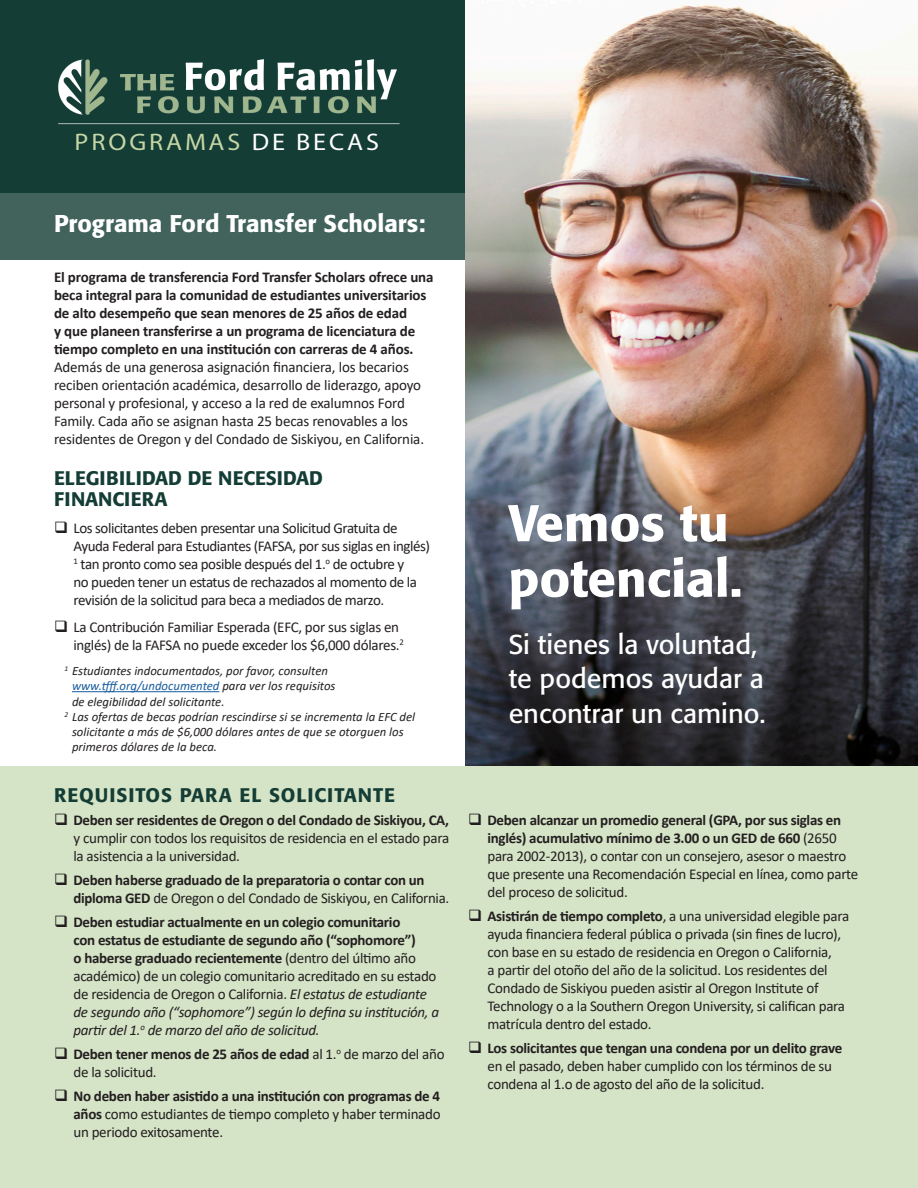
<style>
.page{position:relative;width:918px;height:1188px;background:#fff}
.page>*{position:absolute;margin:0;border:0;box-sizing:border-box;transform-origin:0 0}
.t1{font:500 51px/55.5px "Formata";color:#fff}
.t2{font:27px/34.5px "Formata";color:#fff}
.t3{font:500 24px "Formata";color:#fff}
.t4{font:24px "Myriad Pro";letter-spacing:.11em;color:#c4d6a5;scale:1.09 1}
.basic_body{font:500 19.5px/21px "Formata";color:#143d35}
.green_subhead{font:500 19.5px "Formata";letter-spacing:.05em;color:#143d35}
.bullet_check_list{font:15px/18px "Calibri";letter-spacing:-.02em;color:#231f20}
.basic_body-2{font:15px/18px "Calibri";letter-spacing:-.01em;color:#231f20}
.bullet_check_list-2{font:700 15px/18px "Calibri";letter-spacing:-.02em;color:#231f20}
.t5{font:italic 12.75px/15.3px "Calibri";color:#231f20}
.s1{color:#fff}
.s2{font-weight:700}
.s3{color:#175d9e}
.s4{font-weight:400}
.s5{font-weight:400;font-style:italic}
</style>
<div class="page">
<div style="left:0;top:0;width:466px;height:260px;background:#143d35"></div>
<div style="left:0;top:193px;width:483px;height:70px;background:#42635c"></div>
<img style="left:58px;top:59px;width:341px;height:66px">
<img style="left:466px;top:3px;width:452px;height:764px">
<hr style="left:72px;top:691px;width:147px;height:1px;background:#175d9e">
<div style="left:0;top:767px;width:918px;height:421px;background:#d5e3c6"></div>
<p class="t4" style="left:75px;top:127px;width:281px">PROGRAMAS <span class="s1">DE BECAS</span></p>
<p class="t3" style="left:54px;top:209px;width:373px">Programa Ford Transfer Scholars:</p>
<p class="basic_body-2" style="left:54px;top:268px;width:381px"><span class="s2">El programa de transferencia Ford Transfer Scholars ofrece una beca integral para la comunidad de estudiantes universitarios de alto desempeño que sean menores de 25 años de edad<br>y que planeen transferirse a un programa de licenciatura de tiempo completo en una institución con carreras de 4 años.<br></span>Además de una generosa asignación financiera, los becarios reciben orientación académica, desarrollo de liderazgo, apoyo personal y profesional, y acceso a la red de exalumnos Ford Family. Cada año se asignan hasta 25 becas renovables a los residentes de Oregon y del Condado de Siskiyou, en California.</p>
<p class="basic_body" style="left:54px;top:468px;width:271px">ELEGIBILIDAD DE NECESIDAD<br>FINANCIERA</p>
<p class="bullet_check_list" style="left:74px;top:518px;width:358px;text-indent:-20px">❑ Los solicitantes deben presentar una Solicitud Gratuita de Ayuda Federal para Estudiantes (FAFSA, por sus siglas en inglés)<br><sup>1</sup> tan pronto como sea posible después del 1.<sup>o</sup> de octubre y<br>no pueden tener un estatus de rechazados al momento de la revisión de la solicitud para beca a mediados de marzo.</p>
<p class="bullet_check_list" style="left:74px;top:618px;width:332px;text-indent:-20px">❑ La Contribución Familiar Esperada (EFC, por sus siglas en inglés) de la FAFSA no puede exceder los $6,000 dólares.<sup>2</sup></p>
<p class="t5" style="left:72px;top:663px;width:265px;text-indent:-8px"><sup>1</sup> Estudiantes indocumentados, por favor, consulten <span class="s3">www.tfff.org/undocumented</span> para ver los requisitos de elegibilidad del solicitante.</p>
<p class="t5" style="left:72px;top:708px;width:345px;text-indent:-8px"><sup>2</sup> Las ofertas de becas podrían rescindirse si se incrementa la EFC del solicitante a más de $6,000 dólares antes de que se otorguen los primeros dólares de la beca.</p>
<p class="green_subhead" style="left:54px;top:783px;width:343px">REQUISITOS PARA EL SOLICITANTE</p>
<p class="bullet_check_list" style="left:74px;top:810px;width:377px;text-align:justify;text-indent:-20px">❑ <span class="s2">Deben ser residentes de Oregon o del Condado de Siskiyou, CA, </span>y cumplir con todos los requisitos de residencia en el estado para la asistencia a la universidad.</p>
<p class="bullet_check_list-2" style="left:74px;top:871px;width:377px;text-indent:-20px">❑ Deben haberse graduado de la preparatoria o contar con un diploma GED <span class="s4">de Oregon o del Condado de Siskiyou, en California.</span></p>
<p class="bullet_check_list-2" style="left:74px;top:913px;width:367px;text-indent:-20px">❑ Deben estudiar actualmente en un colegio comunitario<br>con estatus de estudiante de segundo año (“sophomore”)<br>o haberse graduado recientemente <span class="s4">(dentro del último año académico) de un colegio comunitario acreditado en su estado de residencia de Oregon o California.</span> <span class="s5">El estatus de estudiante de segundo año (“sophomore”) según lo defina su institución, a partir del 1.</span><sup>o</sup> <span class="s5">de marzo del año de solicitud.</span></p>
<p class="bullet_check_list" style="left:74px;top:1044px;width:373px;text-indent:-20px">❑ <span class="s2">Deben tener menos de 25 años de edad</span> al 1.<sup>o</sup> de marzo del año de la solicitud.</p>
<p class="bullet_check_list" style="left:74px;top:1086px;width:369px;text-align:justify;text-indent:-20px">❑ <span class="s2">No deben haber asistido a una institución con programas de 4 años</span> como estudiantes de tiempo completo y haber terminado un periodo exitosamente.</p>
<p class="t1" style="left:509px;top:495px;width:235px">Vemos tu potencial.</p>
<p class="t2" style="left:509px;top:627px;width:259px">Si tienes la voluntad, te podemos ayudar a encontrar un camino.</p>
<p class="bullet_check_list" style="left:488px;top:810px;width:372px;text-indent:-20px">❑ <span class="s2">Deben alcanzar un promedio general (GPA, por sus siglas en inglés) acumulativo mínimo de 3.00 o un GED de 660</span> (2650 para 2002-2013), o contar con un consejero, asesor o maestro que presente una Recomendación Especial en línea, como parte del proceso de solicitud.</p>
<p class="bullet_check_list" style="left:488px;top:906px;width:363px;text-indent:-20px">❑ <span class="s2">Asistirán de tiempo completo</span>, a una universidad elegible para ayuda financiera federal pública o privada (sin fines de lucro), con base en su estado de residencia en Oregon o California,<br>a partir del otoño del año de la solicitud. Los residentes del Condado de Siskiyou pueden asistir al Oregon Institute of Technology o a la Southern Oregon University, si califican para matrícula dentro del estado.</p>
<p class="bullet_check_list" style="left:488px;top:1038px;width:356px;text-indent:-20px">❑ <span class="s2">Los solicitantes que tengan una condena por un delito grave </span>en el pasado, deben haber cumplido con los términos de su condena al 1.o de agosto del año de la solicitud.</p>
</div>
